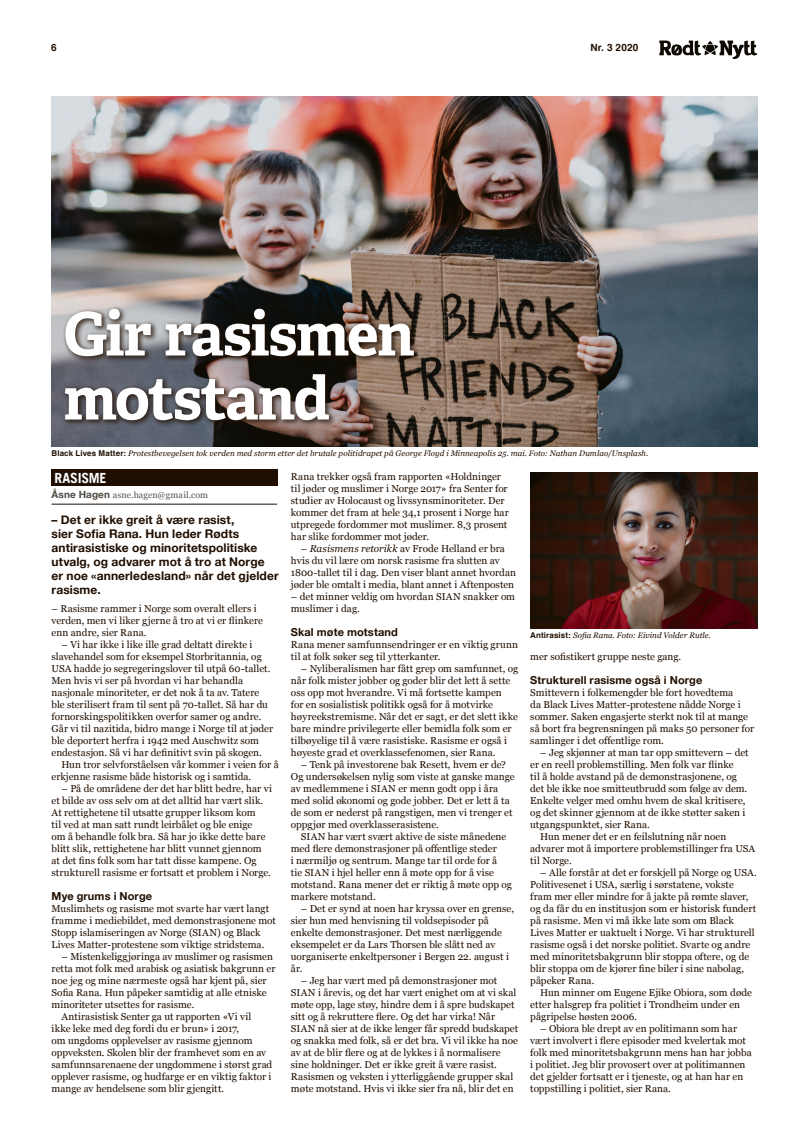
<style>
.page{position:relative;width:794px;height:1134px;background:#fff}
.page>*{position:absolute;margin:0;border:0;box-sizing:border-box;transform-origin:0 0}
.OVERSKRIFT_2{font:700 60px/64px "Adelle";letter-spacing:-.025em;color:#fff}
.TEMA{font:700 14px "Trade Gothic LT";letter-spacing:-.015em;color:#fff}
.ingress{font:700 12px/14px "Helvetica Neue";letter-spacing:.005em;color:#200e00}
.overskrift{font:700 11px "Helvetica Neue";letter-spacing:.01em;color:#200e00}
.BRØD{font:10px/12px "Georgia";color:#200e00}
.t1{font:700 10px "Helvetica";letter-spacing:.015em;color:#200e00}
.Byline{font:9px "Georgia";letter-spacing:.01em;color:#59534d}
.bildetekst{font:italic 8px "Georgia";letter-spacing:.005em;color:#200e00}
.s1{font-family:"Helvetica";font-weight:700;font-style:normal}
.s2{font-family:"Helvetica Neue";font-weight:700;font-size:10px;color:#4f4942}
.s3{font-style:italic}
</style>
<div class="page">
<svg style="left:659px;top:41px;width:98px;height:18px"></svg>
<img style="left:52px;top:96px;width:705px;height:350px">
<div style="left:52px;top:470px;width:225px;height:16px;background:#200e00"></div>
<hr style="left:52px;top:504px;width:225px;height:1px;background:#200e00">
<div style="left:61px;top:305px;width:360px;height:123px;background:#200e00;opacity:.75"></div>
<img style="left:530px;top:472px;width:228px;height:156px">
<p class="t1" style="left:51px;top:39px;width:7px">6</p>
<p class="t1" style="left:590px;top:40px;width:49px">Nr. 3 2020</p>
<p class="OVERSKRIFT_2" style="left:64px;top:300px;width:352px">Gir rasismen motstand</p>
<p class="bildetekst" style="left:51px;top:448px;width:598px"><span class="s1">Black Lives Matter:</span> Protestbevegelsen tok verden med storm etter det brutale politidrapet på George Floyd i Minneapolis 25. mai. Foto: Nathan Dumlao/Unsplash.</p>
<p class="TEMA" style="left:54px;top:469px;width:54px">RASISME</p>
<p class="Byline" style="left:52px;top:488px;width:158px"><span class="s2">Åsne Hagen</span> asne.hagen@gmail.com</p>
<p class="ingress" style="left:52px;top:513px;width:229px">– Det er ikke greit å være rasist,<br>sier Sofia Rana. Hun leder Rødts antirasistiske og minoritetspolitiske utvalg, og advarer mot å tro at Norge er noe «annerledesland» når det gjelder rasisme.</p>
<p class="BRØD" style="left:52px;top:602px;width:213px">– Rasisme rammer i Norge som overalt ellers i verden, men vi liker gjerne å tro at vi er flinkere enn andre, sier Rana.</p>
<p class="BRØD" style="left:52px;top:638px;width:223px;text-indent:10px">– Vi har ikke i like ille grad deltatt direkte i slavehandel som for eksempel Storbritannia, og USA hadde jo segregeringslover til utpå 60-tallet.<br>Men hvis vi ser på hvordan vi har behandla nasjonale minoriteter, er det nok å ta av. Tatere ble sterilisert fram til sent på 70-tallet. Så har du fornorskingspolitikken overfor samer og andre.<br>Går vi til nazitida, bidro mange i Norge til at jøder ble deportert herfra i 1942 med Auschwitz som endestasjon. Så vi har definitivt svin på skogen.</p>
<p class="BRØD" style="left:52px;top:758px;width:229px;text-indent:10px">Hun tror selvforståelsen vår kommer i veien for å erkjenne rasisme både historisk og i samtida.</p>
<p class="BRØD" style="left:52px;top:782px;width:222px;text-indent:10px">– På de områdene der det har blitt bedre, har vi et bilde av oss selv om at det alltid har vært slik.<br>At rettighetene til utsatte grupper liksom kom<br>til ved at man satt rundt leirbålet og ble enige<br>om å behandle folk bra. Så har jo ikke dette bare blitt slik, rettighetene har blitt vunnet gjennom at det fins folk som har tatt disse kampene. Og strukturell rasisme er fortsatt et problem i Norge.</p>
<p class="overskrift" style="left:52px;top:887px;width:102px">Mye grums i Norge</p>
<p class="BRØD" style="left:52px;top:902px;width:226px">Muslimhets og rasisme mot svarte har vært langt framme i mediebildet, med demonstrasjonene mot Stopp islamiseringen av Norge (SIAN) og Black Lives Matter-protestene som viktige stridstema.</p>
<p class="BRØD" style="left:52px;top:950px;width:225px;text-indent:10px">– Mistenkeliggjøringa av muslimer og rasismen retta mot folk med arabisk og asiatisk bakgrunn er noe jeg og mine nærmeste også har kjent på, sier Sofia Rana. Hun påpeker samtidig at alle etniske minoriteter utsettes for rasisme.</p>
<p class="BRØD" style="left:52px;top:1010px;width:222px;text-indent:10px">Antirasistisk Senter ga ut rapporten «Vi vil ikke leke med deg fordi du er brun» i 2017,<br>om ungdoms opplevelser av rasisme gjennom oppveksten. Skolen blir der framhevet som en av samfunnsarenaene der ungdommene i størst grad opplever rasisme, og hudfarge er en viktig faktor i mange av hendelsene som blir gjengitt.</p>
<p class="BRØD" style="left:291px;top:470px;width:219px">Rana trekker også fram rapporten «Holdninger til jøder og muslimer i Norge 2017» fra Senter for studier av Holocaust og livssynsminoriteter. Der kommer det fram at hele 34,1 prosent i Norge har utpregede fordommer mot muslimer. 8,3 prosent har slike fordommer mot jøder.</p>
<p class="BRØD" style="left:291px;top:542px;width:227px;text-indent:10px">– <span class="s3">Rasismens retorikk</span> av Frode Helland er bra hvis du vil lære om norsk rasisme fra slutten av 1800-tallet til i dag. Den viser blant annet hvordan jøder ble omtalt i media, blant annet i Aftenposten</p>
<p class="BRØD" style="left:291px;top:590px;width:226px">– det minner veldig om hvordan SIAN snakker om muslimer i dag.</p>
<p class="overskrift" style="left:291px;top:623px;width:108px">Skal møte motstand</p>
<p class="BRØD" style="left:291px;top:638px;width:229px">Rana mener samfunnsendringer er en viktig grunn til at folk søker seg til ytterkanter.</p>
<p class="BRØD" style="left:291px;top:662px;width:229px;text-indent:10px">– Nyliberalismen har fått grep om samfunnet, og når folk mister jobber og goder blir det lett å sette oss opp mot hverandre. Vi må fortsette kampen<br>for en sosialistisk politikk også for å motvirke høyreekstremisme. Når det er sagt, er det slett ikke bare mindre privilegerte eller bemidla folk som er tilbøyelige til å være rasistiske. Rasisme er også i høyeste grad et overklassefenomen, sier Rana.</p>
<p class="BRØD" style="left:291px;top:758px;width:225px;text-indent:10px">– Tenk på investorene bak Resett, hvem er de?<br>Og undersøkelsen nylig som viste at ganske mange av medlemmene i SIAN er menn godt opp i åra med solid økonomi og gode jobber. Det er lett å ta de som er nederst på rangstigen, men vi trenger et oppgjør med overklasserasistene.</p>
<p class="BRØD" style="left:291px;top:830px;width:222px;text-indent:10px">SIAN har vært svært aktive de siste månedene med flere demonstrasjoner på offentlige steder<br>i nærmiljø og sentrum. Mange tar til orde for å<br>tie SIAN i hjel heller enn å møte opp for å vise motstand. Rana mener det er riktig å møte opp og markere motstand.</p>
<p class="BRØD" style="left:291px;top:902px;width:225px;text-indent:10px">– Det er synd at noen har kryssa over en grense, sier hun med henvisning til voldsepisoder på enkelte demonstrasjoner. Det mest nærliggende eksempelet er da Lars Thorsen ble slått ned av uorganiserte enkeltpersoner i Bergen 22. august i år.</p>
<p class="BRØD" style="left:291px;top:974px;width:229px;text-indent:10px">– Jeg har vært med på demonstrasjoner mot SIAN i årevis, og det har vært enighet om at vi skal møte opp, lage støy, hindre dem i å spre budskapet sitt og å rekruttere flere. Og det har virka! Når SIAN nå sier at de ikke lenger får spredd budskapet og snakka med folk, så er det bra. Vi vil ikke ha noe av at de blir flere og at de lykkes i å normalisere sine holdninger. Det er ikke greit å være rasist.<br>Rasismen og veksten i ytterliggående grupper skal møte motstand. Hvis vi ikke sier fra nå, blir det en</p>
<p class="bildetekst" style="left:530px;top:629px;width:182px"><span class="s1">Antirasist:</span> Sofia Rana. Foto: Eivind Volder Rutle.</p>
<p class="BRØD" style="left:530px;top:650px;width:152px">mer sofistikert gruppe neste gang.</p>
<p class="overskrift" style="left:530px;top:671px;width:174px">Strukturell rasisme også i Norge</p>
<p class="BRØD" style="left:530px;top:686px;width:225px">Smittevern i folkemengder ble fort hovedtema<br>da Black Lives Matter-protestene nådde Norge i sommer. Saken engasjerte sterkt nok til at mange så bort fra begrensningen på maks 50 personer for samlinger i det offentlige rom.</p>
<p class="BRØD" style="left:530px;top:746px;width:220px;text-indent:10px">– Jeg skjønner at man tar opp smittevern – det er en reell problemstilling. Men folk var flinke<br>til å holde avstand på de demonstrasjonene, og det ble ikke noe smitteutbrudd som følge av dem.<br>Enkelte velger med omhu hvem de skal kritisere, og det skinner gjennom at de ikke støtter saken i utgangspunktet, sier Rana.</p>
<p class="BRØD" style="left:530px;top:830px;width:226px;text-indent:10px">Hun mener det er en feilslutning når noen advarer mot å importere problemstillinger fra USA til Norge.</p>
<p class="BRØD" style="left:530px;top:866px;width:228px;text-indent:10px">– Alle forstår at det er forskjell på Norge og USA.<br>Politivesenet i USA, særlig i sørstatene, vokste fram mer eller mindre for å jakte på rømte slaver, og da får du en institusjon som er historisk fundert på rasisme. Men vi må ikke late som om Black Lives Matter er uaktuelt i Norge. Vi har strukturell rasisme også i det norske politiet. Svarte og andre med minoritetsbakgrunn blir stoppa oftere, og de blir stoppa om de kjører fine biler i sine nabolag, påpeker Rana.</p>
<p class="BRØD" style="left:530px;top:986px;width:223px;text-indent:10px">Hun minner om Eugene Ejike Obiora, som døde etter halsgrep fra politiet i Trondheim under en pågripelse høsten 2006.</p>
<p class="BRØD" style="left:530px;top:1022px;width:223px;text-indent:10px">– Obiora ble drept av en politimann som har vært involvert i flere episoder med kvelertak mot folk med minoritetsbakgrunn mens han har jobba i politiet. Jeg blir provosert over at politimannen det gjelder fortsatt er i tjeneste, og at han har en toppstilling i politiet, sier Rana.</p>
</div>
